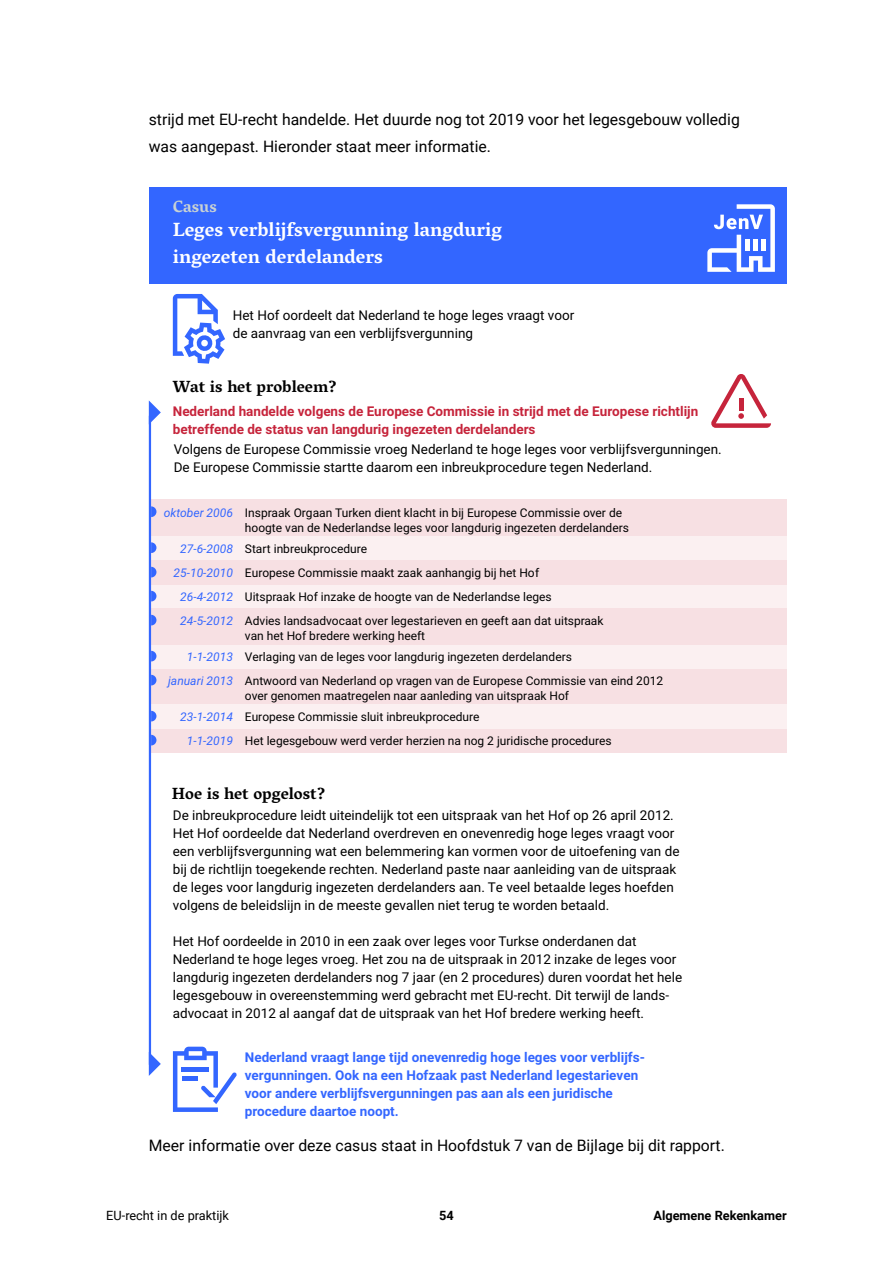
<style>
.page{position:relative;width:893px;height:1263px;background:#fff}
.page>*{position:absolute;margin:0;border:0;box-sizing:border-box;transform-origin:0 0}
.t1{font:700 19.5px/27px "Vesper Libre";color:#fff}
.t2{font:700 16.5px "Vesper Libre";color:#000}
.t3{font:700 16.5px "Vesper Libre";color:#c9d2d3}
._0_Platte_tekst_-_P{font:15.75px/27px "Roboto";color:#000}
.t4{font:13.5px/18px "Roboto";color:#000}
.t5{font:700 13.5px/18px "Roboto";color:#36f}
.t6{font:700 13.5px/18px "Roboto";color:#c6243b}
.t7{font:12.75px "Roboto";color:#000}
.t8{font:700 12.75px "Roboto";color:#000}
.t9{font:12px/24px "Roboto";color:#000}
.t10{font:italic 12px/24px "Roboto";color:#36f;text-align:center}
</style>
<div class="page">
<div style="left:149px;top:188px;width:638px;height:96px;background:#36f"></div>
<div style="left:150px;top:536px;width:637px;height:24px;background:#fbf0f1"></div>
<div style="left:150px;top:584px;width:637px;height:24px;background:#fbf0f1"></div>
<div style="left:150px;top:500px;width:637px;height:36px;background:#f7e0e3"></div>
<div style="left:150px;top:668px;width:637px;height:36px;background:#f7e0e3"></div>
<div style="left:150px;top:560px;width:637px;height:24px;background:#f7e0e3"></div>
<div style="left:150px;top:728px;width:637px;height:24px;background:#f7e0e3"></div>
<div style="left:150px;top:644px;width:637px;height:24px;background:#fbf0f1"></div>
<div style="left:150px;top:608px;width:637px;height:36px;background:#f7e0e3"></div>
<div style="left:150px;top:704px;width:637px;height:24px;background:#fbf0f1"></div>
<hr style="left:149px;top:416px;width:2px;height:649px;background:#36f">
<svg style="left:149px;top:400px;width:12px;height:24px"></svg>
<svg style="left:149px;top:1052px;width:12px;height:24px"></svg>
<svg style="left:151px;top:506px;width:5px;height:11px"></svg>
<svg style="left:151px;top:542px;width:5px;height:11px"></svg>
<svg style="left:151px;top:567px;width:5px;height:10px"></svg>
<svg style="left:151px;top:591px;width:5px;height:10px"></svg>
<svg style="left:151px;top:615px;width:5px;height:10px"></svg>
<svg style="left:151px;top:651px;width:5px;height:10px"></svg>
<svg style="left:151px;top:675px;width:5px;height:10px"></svg>
<svg style="left:151px;top:711px;width:5px;height:10px"></svg>
<svg style="left:151px;top:735px;width:5px;height:10px"></svg>
<svg style="left:173px;top:1047px;width:64px;height:65px"></svg>
<svg style="left:711px;top:374px;width:60px;height:54px"></svg>
<svg style="left:173px;top:294px;width:52px;height:70px"></svg>
<svg style="left:707px;top:204px;width:68px;height:68px"></svg>
<p class="_0_Platte_tekst_-_P" style="left:149px;top:105px;width:592px">strijd met EU-recht handelde. Het duurde nog tot 2019 voor het legesgebouw volledig was aangepast. Hieronder staat meer informatie.</p>
<p class="t3" style="left:173px;top:195px;width:45px">Casus</p>
<p class="t1" style="left:173px;top:217px;width:331px">Leges verblijfsvergunning langdurig ingezeten derdelanders</p>
<p class="t4" style="left:233px;top:307px;width:343px">Het Hof oordeelt dat Nederland te hoge leges vraagt voor de aanvraag van een verblijfsvergunning</p>
<p class="t2" style="left:173px;top:375px;width:166px">Wat is het probleem?</p>
<p class="t6" style="left:173px;top:403px;width:527px">Nederland handelde volgens de Europese Commissie in strijd met de Europese richtlijn betreffende de status van langdurig ingezeten derdelanders</p>
<p class="t4" style="left:174px;top:441px;width:549px">Volgens de Europese Commissie vroeg Nederland te hoge leges voor verblijfsvergunningen.<br>De Europese Commissie startte daarom een inbreukprocedure tegen Nederland.</p>
<p class="t10" style="left:164px;top:502px;width:71px">oktober 2006</p>
<p class="t10" style="left:174px;top:538px;width:61px">27-6-2008<br>25-10-2010<br>26-4-2012<br>24-5-2012</p>
<p class="t10" style="left:168px;top:646px;width:66px;text-align:right">1-1-2013 januari 2013</p>
<p class="t10" style="left:180px;top:706px;width:54px">23-1-2014<br>1-1-2019</p>
<p class="t9" style="left:245px;top:506px;width:386px;line-height:15px">Inspraak Orgaan Turken dient klacht in bij Europese Commissie over de hoogte van de Nederlandse leges voor langdurig ingezeten derdelanders</p>
<p class="t9" style="left:245px;top:538px;width:360px">Start inbreukprocedure<br>Europese Commissie maakt zaak aanhangig bij het Hof<br>Uitspraak Hof inzake de hoogte van de Nederlandse leges<br>Advies landsadvocaat over legestarieven en geeft aan dat uitspraak</p>
<p class="t9" style="left:245px;top:626px;width:329px;line-height:21px">van het Hof bredere werking heeft<br>Verlaging van de leges voor langdurig ingezeten derdelanders</p>
<p class="t9" style="left:245px;top:674px;width:420px;line-height:15px">Antwoord van Nederland op vragen van de Europese Commissie van eind 2012 over genomen maatregelen naar aanleding van uitspraak Hof</p>
<p class="t9" style="left:245px;top:706px;width:368px">Europese Commissie sluit inbreukprocedure<br>Het legesgebouw werd verder herzien na nog 2 juridische procedures</p>
<p class="t2" style="left:172px;top:782px;width:156px">Hoe is het opgelost?</p>
<p class="t4" style="left:173px;top:807px;width:508px">De inbreukprocedure leidt uiteindelijk tot een uitspraak van het Hof op 26 april 2012.<br>Het Hof oordeelde dat Nederland overdreven en onevenredig hoge leges vraagt voor een verblijfsvergunning wat een belemmering kan vormen voor de uitoefening van de bij de richtlijn toegekende rechten. Nederland paste naar aanleiding van de uitspraak de leges voor langdurig ingezeten derdelanders aan. Te veel betaalde leges hoefden volgens de beleidslijn in de meeste gevallen niet terug te worden betaald.</p>
<p class="t4" style="left:173px;top:933px;width:511px">Het Hof oordeelde in 2010 in een zaak over leges voor Turkse onderdanen dat Nederland te hoge leges vroeg. Het zou na de uitspraak in 2012 inzake de leges voor langdurig ingezeten derdelanders nog 7 jaar (en 2 procedures) duren voordat het hele legesgebouw in overeenstemming werd gebracht met EU-recht. Dit terwijl de lands&shy;advocaat in 2012 al aangaf dat de uitspraak van het Hof bredere werking heeft.</p>
<p class="t5" style="left:245px;top:1049px;width:402px">Nederland vraagt lange tijd onevenredig hoge leges voor verblijfs&shy;vergunningen. Ook na een Hofzaak past Nederland legestarieven voor andere verblijfsvergunningen pas aan als een juridische procedure daartoe noopt.</p>
<p class="_0_Platte_tekst_-_P" style="left:149px;top:1131px;width:578px">Meer informatie over deze casus staat in Hoofdstuk 7 van de Bijlage bij dit rapport.</p>
<p class="t7" style="left:106px;top:1207px;width:124px">EU-recht in de praktijk</p>
<p class="t8" style="left:439px;top:1207px;width:16px">54</p>
<p class="t8" style="left:653px;top:1207px;width:135px">Algemene Rekenkamer</p>
</div>
